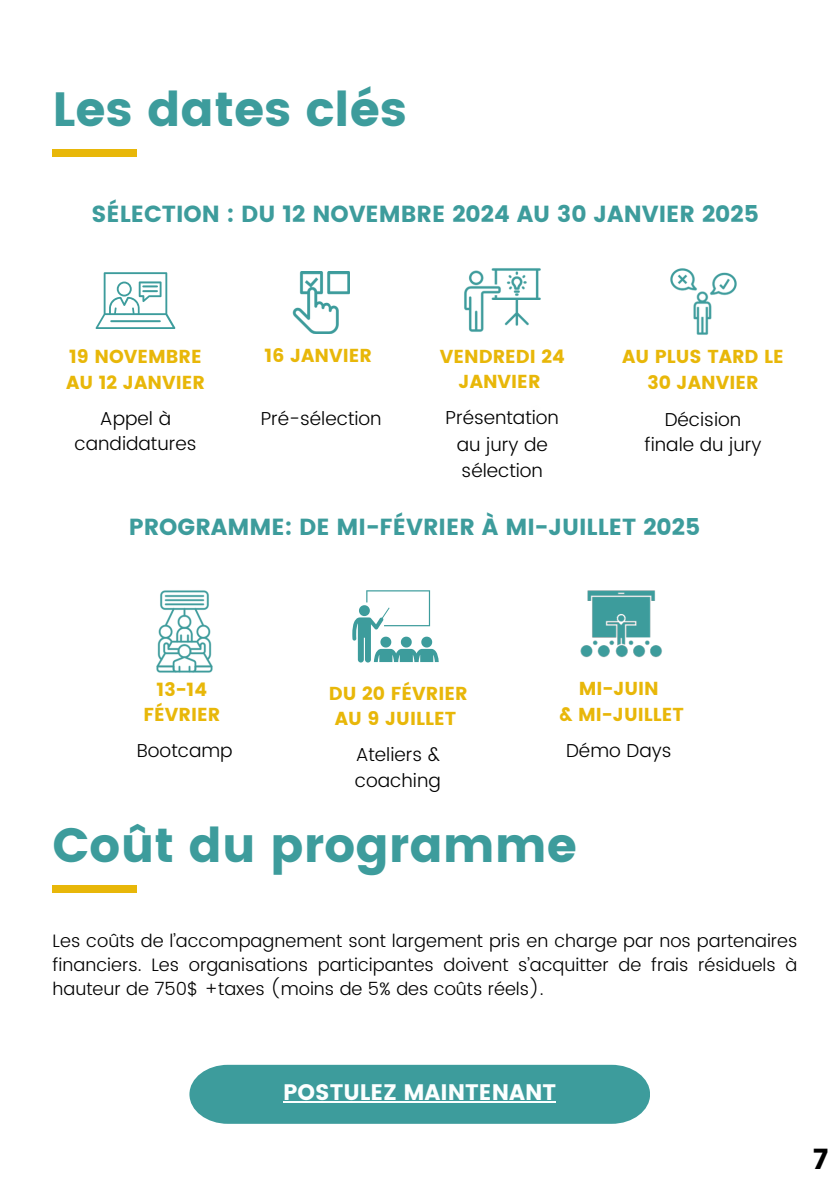
<style>
.page{position:relative;width:839px;height:1191px;background:#fff}
.page>*{position:absolute;margin:0;border:0;box-sizing:border-box;transform-origin:0 0}
.t1{font:48px "Poppins";color:#3d9c9c}
.t2{font:28.2px "Poppins";color:#000}
.t3{font:23.2px "Poppins";color:#3d9c9c}
.t4{font:22.4px "Poppins";color:#fcffff}
.t5{font:18.8px/26.2px "Poppins";color:#e8b709;text-align:center}
.t6{font:300 18.8px/26.2px "Poppins";color:#000;text-align:center}
.t7{font:300 18px/24px "Poppins";color:#000;text-align:justify}
</style>
<div class="page">
<div style="left:53px;top:149px;width:84px;height:7px;background:#e8b709"></div>
<svg style="left:95px;top:272px;width:81px;height:57px"></svg>
<img style="left:464px;top:268px;width:77px;height:64px">
<img style="left:670px;top:268px;width:67px;height:67px">
<img style="left:293px;top:272px;width:57px;height:61px">
<img style="left:156px;top:590px;width:57px;height:83px">
<img style="left:580px;top:590px;width:82px;height:68px">
<svg style="left:352px;top:590px;width:86px;height:72px"></svg>
<div style="left:53px;top:885px;width:84px;height:8px;background:#e8b709"></div>
<div style="left:189px;top:1065px;width:461px;height:59px;background:#3d9c9c"></div>
<hr style="left:283px;top:1101px;width:273px;height:2px;background:#fcffff">
<h1 class="t1" style="left:53px;top:81px;width:355px">Les dates clés</h1>
<h3 class="t3" style="left:91px;top:201px;width:669px">SÉLECTION : DU 12 NOVEMBRE 2024 AU 30 JANVIER 2025</h3>
<h3 class="t5" style="left:66px;top:343px;width:140px;text-align:left">19 NOVEMBRE<br>AU 12 JANVIER</h3>
<p class="t6" style="left:74px;top:406px;width:123px;line-height:25.2px">Appel à candidatures</p>
<p class="t5" style="left:264px;top:343px;width:109px">16 JANVIER</p>
<p class="t6" style="left:261px;top:405px;width:122px">Pré-sélection</p>
<p class="t5" style="left:440px;top:343px;width:126px;line-height:25.2px">VENDREDI 24<br>JANVIER</p>
<p class="t6" style="left:445px;top:405px;width:115px">Présentation au jury de sélection</p>
<h3 class="t5" style="left:622px;top:343px;width:163px">AU PLUS TARD LE<br>30 JANVIER</h3>
<p class="t6" style="left:644px;top:407px;width:118px;line-height:25.2px">Décision finale du jury</p>
<h3 class="t3" style="left:129px;top:513px;width:572px">PROGRAMME: DE MI-FÉVRIER À MI-JUILLET 2025</h3>
<h3 class="t5" style="left:143px;top:677px;width:78px;line-height:25.2px">13-14<br>FÉVRIER</h3>
<p class="t6" style="left:137px;top:737px;width:97px">Bootcamp</p>
<p class="t5" style="left:329px;top:681px;width:140px;line-height:25.2px">DU 20 FÉVRIER<br>AU 9 JUILLET</p>
<h3 class="t6" style="left:355px;top:742px;width:87px;text-align:left">Ateliers &amp; coaching</h3>
<p class="t6" style="left:566px;top:737px;width:107px">Démo Days</p>
<p class="t5" style="left:559px;top:676px;width:126px">MI-JUIN<br>&amp; MI-JUILLET</p>
<p class="t1" style="left:53px;top:817px;width:526px">Coût du programme</p>
<h1 class="t7" style="left:53px;top:928px;width:746px">Les coûts de l’accompagnement sont largement pris en charge par nos partenaires financiers. Les organisations participantes doivent s’acquitter de frais résiduels à hauteur de 750$ +taxes (moins de 5% des coûts réels).</h1>
<h2 class="t4" style="left:283px;top:1079px;width:274px">POSTULEZ MAINTENANT</h2>
<p class="t2" style="left:812px;top:1142px;width:17px">7</p>
</div>
